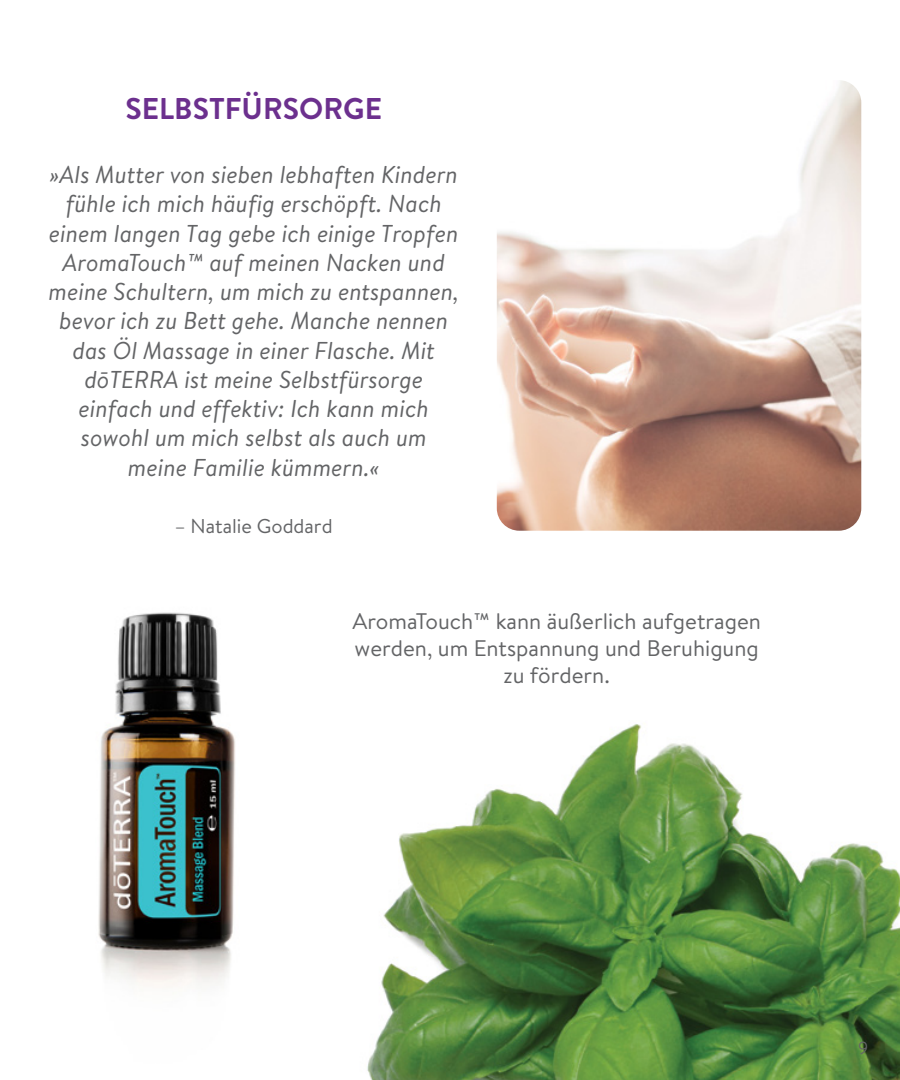
<style>
.page{position:relative;width:900px;height:1080px;background:#fff}
.page>*{position:absolute;margin:0;border:0;box-sizing:border-box;transform-origin:0 0}
.t1{font:700 30px "Brandon Text";color:#6c308e}
.t2{font:italic 24.5px/29.2px "Brandon Text";color:#636466;text-align:center}
.t3{font:22.5px/27px "Brandon Text";color:#636466;text-align:center}
.t4{font:20px "Brandon Text";color:#636466}
.t5{font:17.5px "Brandon Text";color:#636466}
</style>
<div class="page">
<img style="left:497px;top:80px;width:364px;height:451px">
<img style="left:367px;top:724px;width:533px;height:356px">
<img style="left:98px;top:612px;width:137px;height:376px">
<p class="t1" style="left:126px;top:88px;width:258px">SELBSTFÜRSORGE</p>
<p class="t2" style="left:49px;top:159px;width:412px">»Als Mutter von sieben lebhaften Kindern fühle ich mich häufig erschöpft. Nach einem langen Tag gebe ich einige Tropfen AromaTouch™ auf meinen Nacken und meine Schultern, um mich zu entspannen, bevor ich zu Bett gehe. Manche nennen das Öl Massage in einer Flasche. Mit dōTERRA ist meine Selbstfürsorge einfach und effektiv: Ich kann mich sowohl um mich selbst als auch um meine Familie kümmern.«</p>
<p class="t4" style="left:175px;top:513px;width:159px">– Natalie Goddard</p>
<p class="t3" style="left:353px;top:607px;width:410px">AromaTouch™ kann äußerlich aufgetragen werden, um Entspannung und Beruhigung zu fördern.</p>
<p class="t5" style="left:858px;top:1036px;width:12px">9</p>
</div>
